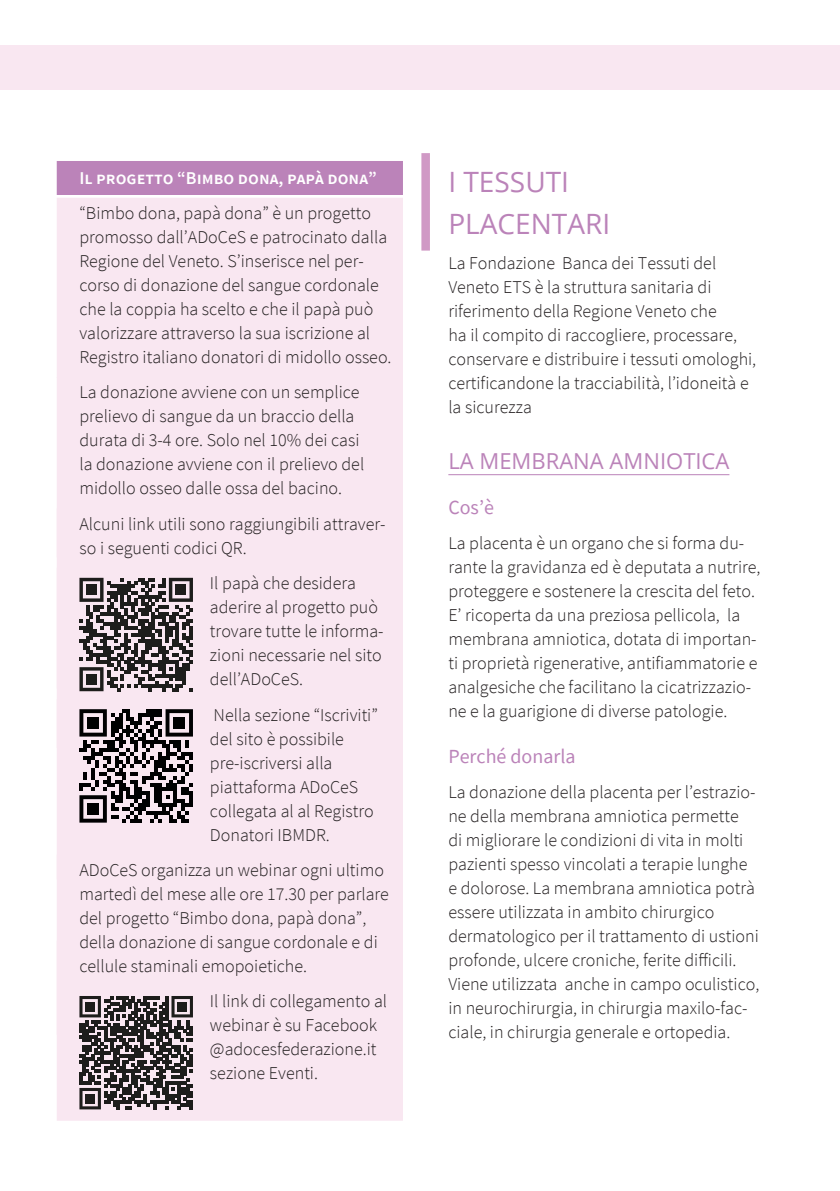
<style>
.page{position:relative;width:840px;height:1191px;background:#fff}
.page>*{position:absolute;margin:0;border:0;box-sizing:border-box;transform-origin:0 0}
.H2a{font:28px "Open Sans";color:#bb83b9}
.t1{font:22px "Open Sans";color:#bb83b9}
.t2{font:20px "Source Sans Pro";color:#bb83b9}
.par{font:300 18px/24px "Source Sans Pro";color:#231f20}
.t3{font:600 18px "Source Sans Pro";color:#fff}
</style>
<div class="page">
<div style="left:0;top:45px;width:839px;height:44px;background:#f9e7f1"></div>
<div style="left:57px;top:161px;width:346px;height:34px;background:#bb83b9"></div>
<div style="left:57px;top:198px;width:346px;height:180px;background:#f9e7f1"></div>
<div style="left:57px;top:377px;width:346px;height:180px;background:#f9e7f1"></div>
<div style="left:57px;top:508px;width:346px;height:180px;background:#f9e7f1"></div>
<div style="left:57px;top:568px;width:346px;height:180px;background:#f9e7f1"></div>
<div style="left:57px;top:699px;width:346px;height:180px;background:#f9e7f1"></div>
<div style="left:57px;top:854px;width:346px;height:180px;background:#f9e7f1"></div>
<div style="left:57px;top:940px;width:346px;height:180px;background:#f9e7f1"></div>
<svg style="left:79px;top:578px;width:114px;height:113px"></svg>
<svg style="left:79px;top:709px;width:114px;height:113px"></svg>
<svg style="left:79px;top:996px;width:114px;height:113px"></svg>
<div style="left:421px;top:153px;width:8px;height:98px;background:#d099c5"></div>
<hr style="left:448px;top:474px;width:281px;height:1px;background:#bb83b9">
<h4 class="t3" style="left:79px;top:166px;width:299px">Il progetto “Bimbo dona, papà dona”</h4>
<p class="par" style="left:79px;top:201px;width:313px">“Bimbo dona, papà dona” è un progetto promosso dall’ADoCeS e patrocinato dalla Regione del Veneto. S’inserisce nel per&shy;corso di donazione del sangue cordonale che la coppia ha scelto e che il papà può valorizzare attraverso la sua iscrizione al Registro italiano donatori di midollo osseo.</p>
<p class="par" style="left:79px;top:380px;width:286px">La donazione avviene con un semplice prelievo di sangue da un braccio della durata di 3-4 ore. Solo nel 10% dei casi la donazione avviene con il prelievo del midollo osseo dalle ossa del bacino.</p>
<p class="par" style="left:79px;top:512px;width:307px">Alcuni link utili sono raggiungibili attraver&shy;so i seguenti codici QR.</p>
<p class="par" style="left:210px;top:571px;width:175px">Il papà che desidera aderire al progetto può trovare tutte le informa&shy;zioni necessarie nel sito dell’ADoCeS.</p>
<p class="par" style="left:210px;top:702px;width:169px">Nella sezione “Iscriviti” del sito è possibile pre-iscriversi alla piattaforma ADoCeS collegata al al Registro<br>Donatori IBMDR.</p>
<p class="par" style="left:79px;top:858px;width:311px">ADoCeS organizza un webinar ogni ultimo martedì del mese alle ore 17.30 per parlare del progetto “Bimbo dona, papà dona”, della donazione di sangue cordonale e di cellule staminali emopoietiche.</p>
<p class="par" style="left:210px;top:989px;width:178px">Il link di collegamento al webinar è su Facebook @adocesfederazione.it sezione Eventi.</p>
<p class="H2a" style="left:448px;top:162px;width:122px">I TESSUTI</p>
<p class="H2a" style="left:448px;top:204px;width:163px">PLACENTARI</p>
<p class="par" style="left:448px;top:251px;width:309px">La Fondazione Banca dei Tessuti del Veneto ETS è la struttura sanitaria di riferimento della Regione Veneto che<br>ha il compito di raccogliere, processare, conservare e distribuire i tessuti omologhi, certificandone la tracciabilità, l’idoneità e la sicurezza</p>
<h3 class="t1" style="left:448px;top:445px;width:282px">LA MEMBRANA AMNIOTICA</h3>
<h4 class="t2" style="left:448px;top:494px;width:47px">Cos’è</h4>
<p class="par" style="left:448px;top:531px;width:313px">La placenta è un organo che si forma du&shy;rante la gravidanza ed è deputata a nutrire, proteggere e sostenere la crescita del feto.<br>E’ ricoperta da una preziosa pellicola, la membrana amniotica, dotata di importan&shy;ti proprietà rigenerative, antifiammatorie e analgesiche che facilitano la cicatrizzazio&shy;ne e la guarigione di diverse patologie.</p>
<h4 class="t2" style="left:448px;top:743px;width:129px">Perché donarla</h4>
<p class="par" style="left:448px;top:780px;width:312px">La donazione della placenta per l’estrazio&shy;ne della membrana amniotica permette<br>di migliorare le condizioni di vita in molti pazienti spesso vincolati a terapie lunghe e dolorose. La membrana amniotica potrà essere utilizzata in ambito chirurgico dermatologico per il trattamento di ustioni profonde, ulcere croniche, ferite difficili.<br>Viene utilizzata anche in campo oculistico, in neurochirurgia, in chirurgia maxilo-fac&shy;ciale, in chirurgia generale e ortopedia.</p>
</div>
